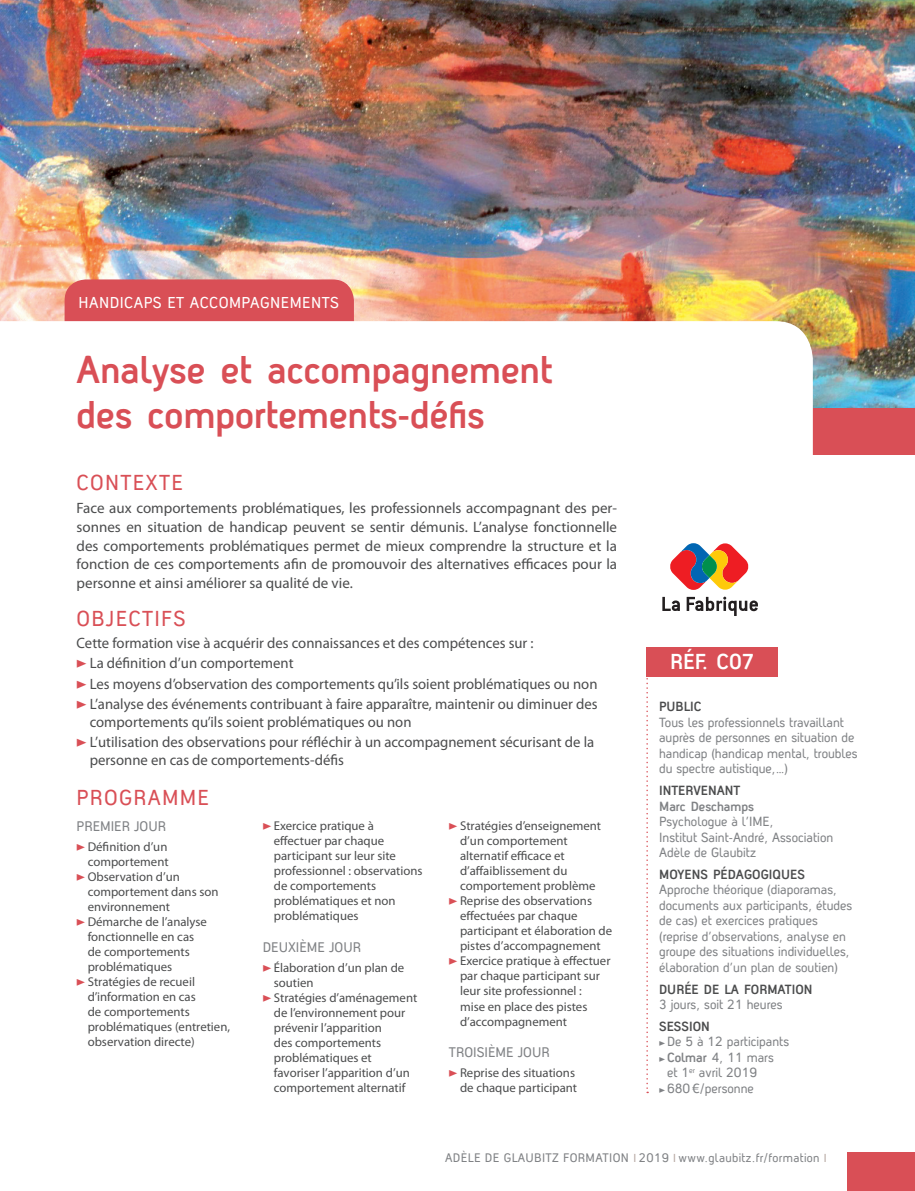
<style>
.page{position:relative;width:915px;height:1191px;background:#fff}
.page>*{position:absolute;margin:0;border:0;box-sizing:border-box;transform-origin:0 0}
.t1{font:700 37.5px/45px "Antagometrica BT";letter-spacing:.005em;color:#d94f56}
.petit_titre_orange{font:21px "Antagometrica BT";letter-spacing:.06em;color:#d94f56}
.t2{font:700 21px "Antagometrica BT";color:#fff}
.t3{font:15.3px "Antagometrica BT";letter-spacing:.03em;color:#fff}
.TEXTE_COURANT{font:15px/18.8px "Myriad Pro";color:#4b4c4d}
.t4{font:13.5px "Antagometrica BT";color:#808285}
.texte_base_infos{font:12.9px/15.5px "Antagometrica BT";color:#808285}
.texte_base_infos-2{font:700 12.9px "Antagometrica BT";color:#4b4c4d}
.Texte_programme_3_co{font:12.75px/15px "Myriad Pro";color:#4b4c4d}
.t5{font:12px "Antagometrica BT";letter-spacing:.03em;color:#808285}
.s1{font-family:"The Sans Black Caps";color:#d94f56}
.s2{font-weight:700;color:#4b4c4d}
.s3{font-weight:700}
.s4{font-family:"The Sans Black Caps";font-size:9px}
.s5{font-family:"Myriad Pro";color:#b7a9a3}
</style>
<div class="page">
<img style="left:0;top:0;width:914px;height:408px">
<div style="left:65px;top:279px;width:289px;height:42px;background:#d94f56"></div>
<div style="left:847px;top:1152px;width:67px;height:39px;background:#d94f56"></div>
<div style="left:805px;top:408px;width:109px;height:47px;background:#d94f56"></div>
<svg style="left:0;top:321px;width:812px;height:356px"></svg>
<svg style="left:646px;top:676px;width:2px;height:417px"></svg>
<div style="left:646px;top:647px;width:132px;height:29px;background:#d94f56"></div>
<svg style="left:669px;top:543px;width:80px;height:47px"></svg>
<svg style="left:662px;top:596px;width:95px;height:20px"></svg>
<p class="t3" style="left:79px;top:293px;width:262px">HANDICAPS ET ACCOMPAGNEMENTS</p>
<p class="t1" style="left:77px;top:346px;width:477px">Analyse et accompagnement des comportements-défis</p>
<p class="petit_titre_orange" style="left:77px;top:470px;width:108px">CONTEXTE</p>
<p class="TEXTE_COURANT" style="left:77px;top:499px;width:542px;text-align:justify">Face aux comportements problématiques, les professionnels accompagnant des per&shy;sonnes en situation de handicap peuvent se sentir démunis. L’analyse fonctionnelle des comportements problématiques permet de mieux comprendre la structure et la fonction de ces comportements afin de promouvoir des alternatives efficaces pour la personne et ainsi améliorer sa qualité de vie.</p>
<p class="petit_titre_orange" style="left:77px;top:606px;width:111px">OBJECTIFS</p>
<p class="TEXTE_COURANT" style="left:77px;top:634px;width:458px">Cette formation vise à acquérir des connaissances et des compétences sur :</p>
<p class="TEXTE_COURANT" style="left:77px;top:654px;width:218px"><span class="s1">&gt;</span> La définition d’un comportement</p>
<p class="TEXTE_COURANT" style="left:77px;top:674px;width:522px"><span class="s1">&gt;</span> Les moyens d’observation des comportements qu’ils soient problématiques ou non</p>
<p class="TEXTE_COURANT" style="left:90px;top:695px;width:509px;line-height:18px;text-indent:-13px"><span class="s1">&gt;</span> L’analyse des événements contribuant à faire apparaître, maintenir ou diminuer des comportements qu’ils soient problématiques ou non</p>
<p class="TEXTE_COURANT" style="left:90px;top:733px;width:506px;line-height:18px;text-indent:-13px"><span class="s1">&gt;</span> L’utilisation des observations pour réfléchir à un accompagnement sécurisant de la personne en cas de comportements-défis</p>
<p class="petit_titre_orange" style="left:77px;top:784px;width:134px">PROGRAMME</p>
<p class="t4" style="left:77px;top:817px;width:91px">PREMIER JOUR</p>
<p class="Texte_programme_3_co" style="left:77px;top:839px;width:93px;text-align:right"><span class="s1">&gt;</span> Définition d’un comportement</p>
<p class="Texte_programme_3_co" style="left:88px;top:869px;width:132px;text-indent:-11px"><span class="s1">&gt;</span> Observation d’un comportement dans son environnement</p>
<p class="Texte_programme_3_co" style="left:88px;top:914px;width:121px;text-indent:-11px"><span class="s1">&gt;</span> Démarche de l’analyse fonctionnelle en cas de comportements problématiques</p>
<p class="Texte_programme_3_co" style="left:88px;top:974px;width:144px;text-indent:-11px"><span class="s1">&gt;</span> Stratégies de recueil d’information en cas<br>de comportements problématiques (entretien, observation directe)</p>
<p class="Texte_programme_3_co" style="left:274px;top:819px;width:150px;text-indent:-11px"><span class="s1">&gt;</span> Exercice pratique à effectuer par chaque participant sur leur site professionnel : observations de comportements problématiques et non problématiques</p>
<p class="t4" style="left:263px;top:938px;width:100px">DEUXIÈME JOUR</p>
<p class="Texte_programme_3_co" style="left:274px;top:960px;width:132px;text-indent:-11px"><span class="s1">&gt;</span> Élaboration d’un plan de soutien</p>
<p class="Texte_programme_3_co" style="left:274px;top:990px;width:145px;text-indent:-11px"><span class="s1">&gt;</span> Stratégies d’aménagement de l’environnement pour prévenir l’apparition<br>des comportements problématiques et favoriser l’apparition d’un comportement alternatif</p>
<p class="Texte_programme_3_co" style="left:460px;top:819px;width:143px;text-indent:-11px"><span class="s1">&gt;</span> Stratégies d’enseignement d’un comportement alternatif efficace et d’affaiblissement du comportement problème</p>
<p class="Texte_programme_3_co" style="left:460px;top:894px;width:153px;text-indent:-11px"><span class="s1">&gt;</span> Reprise des observations effectuées par chaque participant et élaboration de pistes d’accompagnement</p>
<p class="Texte_programme_3_co" style="left:460px;top:954px;width:152px;text-indent:-11px"><span class="s1">&gt;</span> Exercice pratique à effectuer par chaque participant sur leur site professionnel :<br>mise en place des pistes d’accompagnement</p>
<p class="t4" style="left:449px;top:1043px;width:102px">TROISIÈME JOUR</p>
<p class="Texte_programme_3_co" style="left:449px;top:1065px;width:130px;text-align:right"><span class="s1">&gt;</span> Reprise des situations de chaque participant</p>
<p class="t2" style="left:669px;top:649px;width:86px">RÉF. C07</p>
<p class="texte_base_infos" style="left:659px;top:699px;width:200px"><span class="s2">PUBLIC<br></span>Tous les professionnels travaillant auprès de personnes en situation de handicap (handicap mental, troubles du spectre autistique,…)</p>
<p class="texte_base_infos-2" style="left:659px;top:782px;width:83px">INTERVENANT</p>
<p class="texte_base_infos" style="left:659px;top:798px;width:175px"><span class="s3">Marc Deschamps<br></span>Psychologue à l’IME,<br>Institut Saint-André, Association<br>Adèle de Glaubitz</p>
<p class="texte_base_infos" style="left:659px;top:866px;width:194px"><span class="s2">MOYENS PÉDAGOGIQUES </span>Approche théorique (diaporamas, documents aux participants, études de cas) et exercices pratiques (reprise d’observations, analyse en groupe des situations individuelles, élaboration d’un plan de soutien)</p>
<p class="texte_base_infos" style="left:659px;top:981px;width:155px"><span class="s2">DURÉE DE LA FORMATION<br></span>3 jours, soit 21 heures</p>
<p class="texte_base_infos" style="left:659px;top:1018px;width:131px"><span class="s2">SESSION<br></span><span class="s4">&gt;</span> De 5 à 12 participants</p>
<p class="texte_base_infos" style="left:666px;top:1049px;width:108px;text-indent:-8px"><span class="s4">&gt;</span> <span class="s3">Colmar</span> 4, 11 mars et 1<sup>er</sup> avril 2019</p>
<p class="texte_base_infos" style="left:659px;top:1080px;width:96px"><span class="s4">&gt;</span> 680€/personne</p>
<p class="t5" style="left:445px;top:1150px;width:383px">ADÈLE DE GLAUBITZ FORMATION <span class="s5">I</span> 2019 <span class="s5">I</span> www.glaubitz.fr/formation <span class="s5">I</span></p>
</div>
